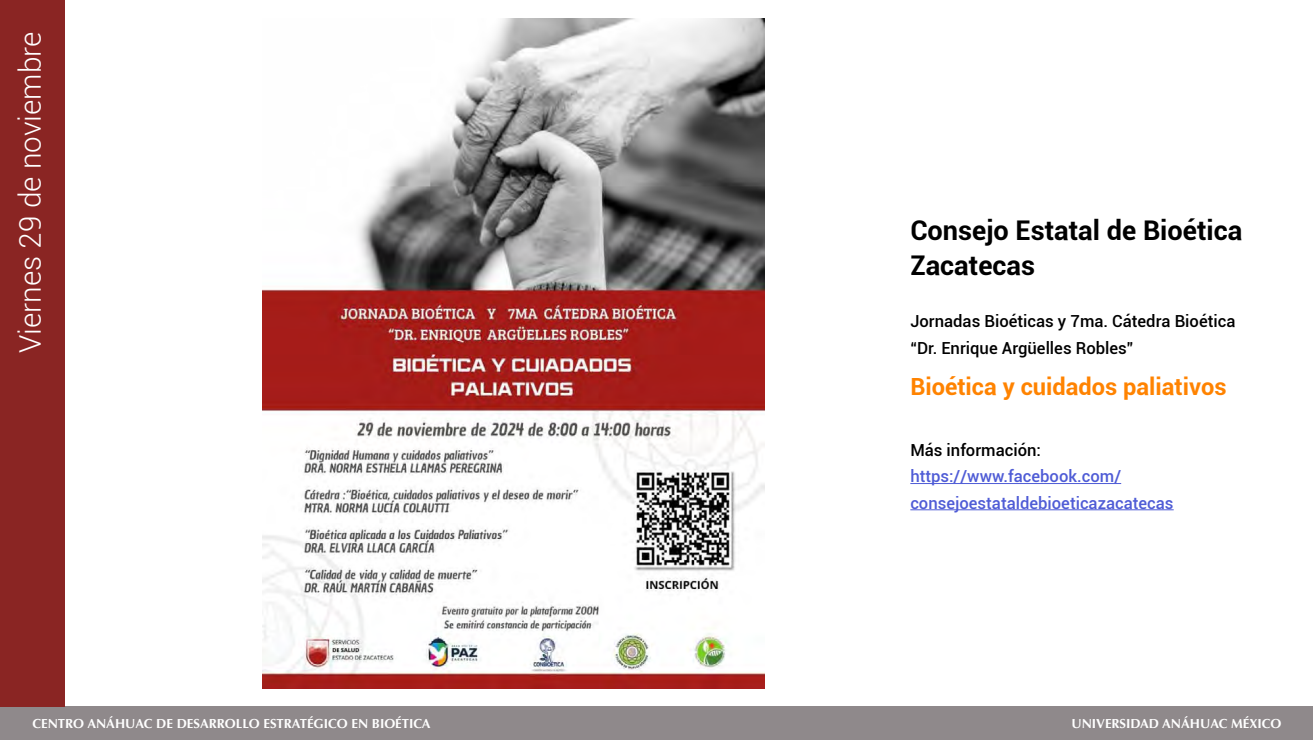
<style>
.page{position:relative;width:1313px;height:740px;background:#fff}
.page>*{position:absolute;margin:0;border:0;box-sizing:border-box;transform-origin:0 0}
.t1{font:300 29.75px "Roboto";color:#fff}
.t2{font:700 27.12px/35px "Roboto";color:#000}
.t3{font:700 23.62px "Roboto";color:#ff8300}
.t4{font:500 16.62px/26.2px "Roboto";color:#000}
.t5{font:500 16.62px/26.2px "Roboto";color:#4f5cd6}
.t6{font:700 13.12px "Optima";color:#fff}
</style>
<div class="page">
<div style="left:0;top:706px;width:1312px;height:33px;background:#8f898b"></div>
<div style="left:0;top:0;width:65px;height:706px;background:#8a2523"></div>
<img style="left:262px;top:19px;width:502px;height:669px">
<hr style="left:910px;top:483px;width:211px;height:1px;background:#4f5cd6">
<hr style="left:910px;top:509px;width:263px;height:1px;background:#4f5cd6">
<h1 class="t1" style="left:10px;top:353px;width:323px;rotate:-90deg">Viernes 29 de noviembre</h1>
<h2 class="t2" style="left:910px;top:211px;width:333px">Consejo Estatal de Bioética<br>Zacatecas</h2>
<p class="t4" style="left:910px;top:307px;width:326px">Jornadas Bioéticas y 7ma. Cátedra Bioética “Dr. Enrique Argüelles Robles”</p>
<h3 class="t3" style="left:910px;top:369px;width:318px">Bioética y cuidados paliativos</h3>
<p class="t4" style="left:910px;top:436px;width:132px">Más información:</p>
<p class="t5" style="left:910px;top:462px;width:265px">https://www.facebook.com/ consejoestataldebioeticazacatecas</p>
<p class="t6" style="left:32px;top:715px;width:399px">CENTRO ANÁHUAC DE DESARROLLO ESTRATÉGICO EN BIOÉTICA</p>
<p class="t6" style="left:1071px;top:715px;width:211px">UNIVERSIDAD ANÁHUAC MÉXICO</p>
</div>
